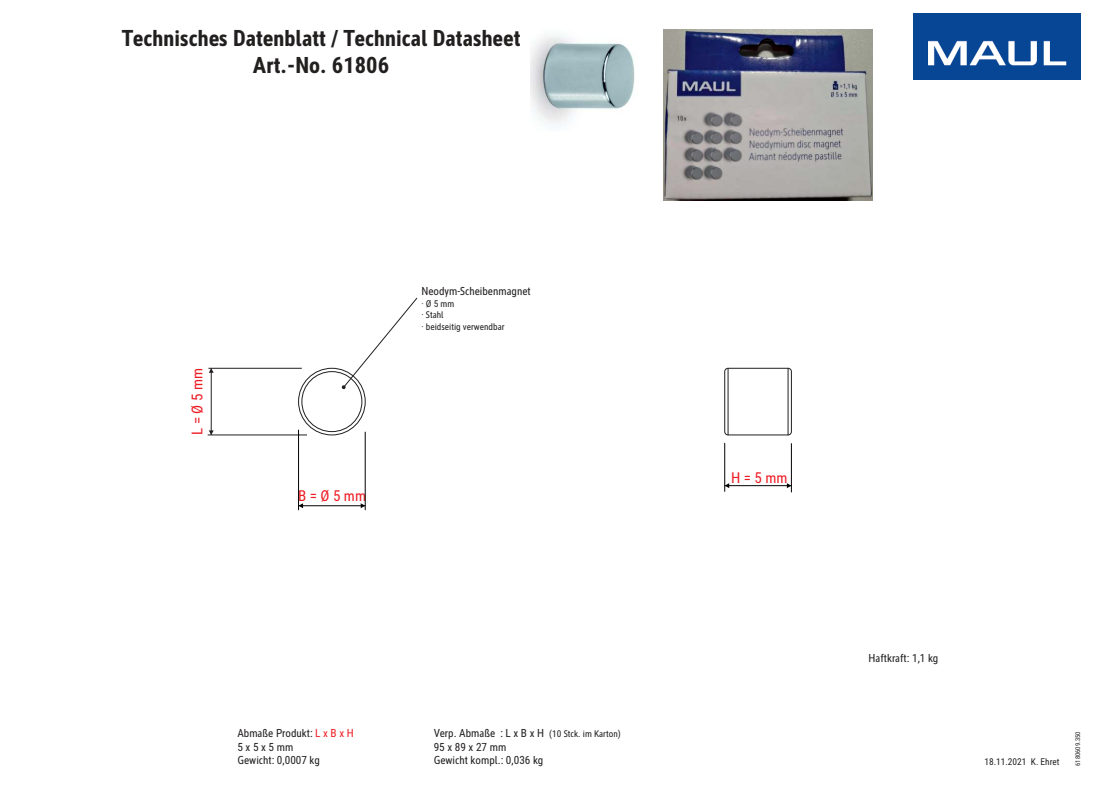
<style>
.page{position:relative;width:1120px;height:792px;background:#fff}
.page>*{position:absolute;margin:0;border:0;box-sizing:border-box;transform-origin:0 0}
.t1{font:700 condensed 22.6px/27.1px "MAUL";color:#221f1f;text-align:center}
.t2{font:condensed 15.1px "MAUL";color:#ed1c24}
.t3{font:condensed 11.3px/13.5px "MAUL";color:#221f1f}
.t4{font:condensed 9.4px/11.3px "MAUL";color:#221f1f}
.t5{font:condensed 6.6px "MAUL";color:#221f1f}
.s1{color:#ed1c24}
.s2{font-size:9.4px}
</style>
<div class="page">
<svg style="left:342px;top:298px;width:75px;height:91px"></svg>
<hr style="left:208px;top:368px;width:94px;height:1px;background:#221f1f">
<hr style="left:208px;top:435px;width:99px;height:1px;background:#221f1f">
<hr style="left:211px;top:368px;width:1px;height:67px;background:#221f1f">
<svg style="left:209px;top:368px;width:5px;height:5px"></svg>
<svg style="left:209px;top:430px;width:5px;height:5px"></svg>
<hr style="left:725px;top:485px;width:66px;height:1px;background:#000">
<svg style="left:787px;top:483px;width:4px;height:5px"></svg>
<hr style="left:299px;top:506px;width:66px;height:1px;background:#000">
<svg style="left:299px;top:503px;width:4px;height:5px"></svg>
<svg style="left:361px;top:503px;width:4px;height:5px"></svg>
<hr style="left:298px;top:430px;width:1px;height:80px;background:#000">
<hr style="left:365px;top:432px;width:1px;height:78px;background:#000">
<hr style="left:725px;top:443px;width:1px;height:48px;background:#000">
<hr style="left:791px;top:444px;width:1px;height:48px;background:#000">
<img style="left:913px;top:13px;width:167px;height:66px">
<div style="left:298px;top:368px;width:68px;height:67px;border:1px solid #221f1f;border-radius:50%"></div>
<div style="left:302px;top:372px;width:60px;height:60px;border:1px solid #221f1f;border-radius:50%"></div>
<img style="left:664px;top:29px;width:209px;height:171px">
<img style="left:530px;top:35px;width:105px;height:90px">
<div style="left:724px;top:368px;width:68px;height:67px;border:1px solid #221f1f;border-radius:3px"></div>
<hr style="left:728px;top:368px;width:1px;height:67px;background:#221f1f">
<hr style="left:788px;top:368px;width:1px;height:67px;background:#221f1f">
<h1 class="t1" style="left:122px;top:24px;width:400px">Technisches Datenblatt / Technical Datasheet<br>Art.-No. 61806</h1>
<h2 class="t2" style="left:187px;top:435px;width:68px;rotate:-90deg">L = Ø 5 mm</h2>
<p class="t3" style="left:421px;top:284px;width:111px">Neodym-Scheibenmagnet</p>
<p class="t4" style="left:421px;top:298px;width:85px">· Ø 5 mm<br>· Stahl<br>· beidseitig verwendbar</p>
<h2 class="t2" style="left:298px;top:485px;width:69px">B = Ø 5 mm</h2>
<p class="t3" style="left:237px;top:726px;width:118px">Abmaße Produkt: <span class="s1">L x B x H<br></span>5 x 5 x 5 mm<br>Gewicht: 0,0007 kg</p>
<p class="t3" style="left:434px;top:726px;width:189px">Verp. Abmaße : L x B x H <span class="s2">(10 Stck. im Karton)<br></span>95 x 89 x 27 mm<br>Gewicht kompl.: 0,036 kg</p>
<h2 class="t2" style="left:731px;top:467px;width:58px">H = 5 mm</h2>
<p class="t3" style="left:869px;top:651px;width:71px">Haftkraft: 1,1 kg</p>
<p class="t4" style="left:984px;top:756px;width:76px">18.11.2021 K. Ehret</p>
<p class="t5" style="left:1073px;top:766px;width:36px;rotate:-90deg">6180609.350</p>
</div>
